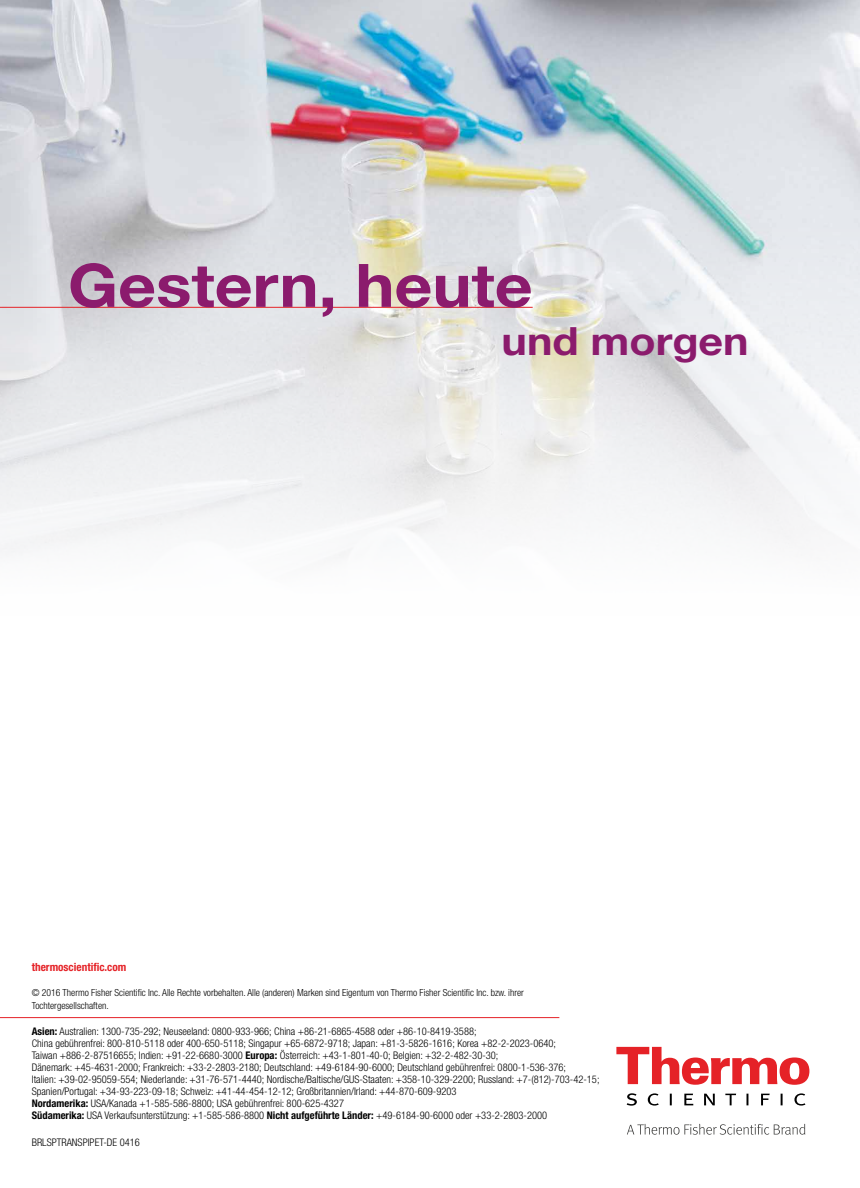
<style>
.page{position:relative;width:860px;height:1188px;background:#fff}
.page>*{position:absolute;margin:0;border:0;box-sizing:border-box;transform-origin:0 0}
.t1{font:700 60px "Helvetica Neue LT Std";color:#8b1b6d;scale:1.1 1}
.t2{font:700 39px "Helvetica Neue LT Std";color:#8b1b6d;scale:1.1 1}
.t3{font:700 condensed 11.25px "Helvetica Neue LT Std";color:#e52227}
.t4{font:300 condensed 10.5px/12px "Helvetica Neue LT Std";color:#000}
.t5{font:300 condensed 9.75px/12.8px "Helvetica Neue LT Std";color:#000}
.s1{font-weight:700}
</style>
<div class="page">
<svg style="left:616px;top:1047px;width:193px;height:38px"></svg>
<svg style="left:626px;top:1093px;width:179px;height:13px"></svg>
<svg style="left:627px;top:1124px;width:178px;height:11px"></svg>
<img style="left:0;top:0;width:860px;height:557px">
<hr style="left:0;top:307px;width:533px;height:1px;background:#e52227">
<hr style="left:0;top:1017px;width:559px;height:1px;background:#e52227">
<h1 class="t1" style="left:68px;top:248px;width:424px">Gestern, heute</h1>
<h2 class="t2" style="left:501px;top:317px;width:226px">und morgen</h2>
<p class="t3" style="left:32px;top:960px;width:96px">thermoscientific.com</p>
<p class="t5" style="left:32px;top:986px;width:494px">© 2016 Thermo Fisher Scientific Inc. Alle Rechte vorbehalten. Alle (anderen) Marken sind Eigentum von Thermo Fisher Scientific Inc. bzw. ihrer<br>Tochtergesellschaften.</p>
<p class="t4" style="left:32px;top:1025px;width:569px"><span class="s1">Asien:</span> Australien: 1300-735-292; Neuseeland: 0800-933-966; China +86-21-6865-4588 oder +86-10-8419-3588;<br>China gebührenfrei: 800-810-5118 oder 400-650-5118; Singapur +65-6872-9718; Japan: +81-3-5826-1616; Korea +82-2-2023-0640;<br>Taiwan +886-2-87516655; Indien: +91-22-6680-3000 <span class="s1">Europa:</span> Österreich: +43-1-801-40-0; Belgien: +32-2-482-30-30;<br>Dänemark: +45-4631-2000; Frankreich: +33-2-2803-2180; Deutschland: +49-6184-90-6000; Deutschland gebührenfrei: 0800-1-536-376;<br>Italien: +39-02-95059-554; Niederlande: +31-76-571-4440; Nordische/Baltische/GUS-Staaten: +358-10-329-2200; Russland: +7-(812)-703-42-15; Spanien/Portugal: +34-93-223-09-18; Schweiz: +41-44-454-12-12; Großbritannien/Irland: +44-870-609-9203<br><span class="s1">Nordamerika:</span> USA/Kanada +1-585-586-8800; USA gebührenfrei: 800-625-4327<br><span class="s1">Südamerika:</span> USA Verkaufsunterstützung: +1-585-586-8800 <span class="s1">Nicht aufgeführte Länder:</span> +49-6184-90-6000 oder +33-2-2803-2000</p>
<p class="t4" style="left:32px;top:1136px;width:110px">BRLSPTRANSPIPET-DE 0416</p>
</div>
